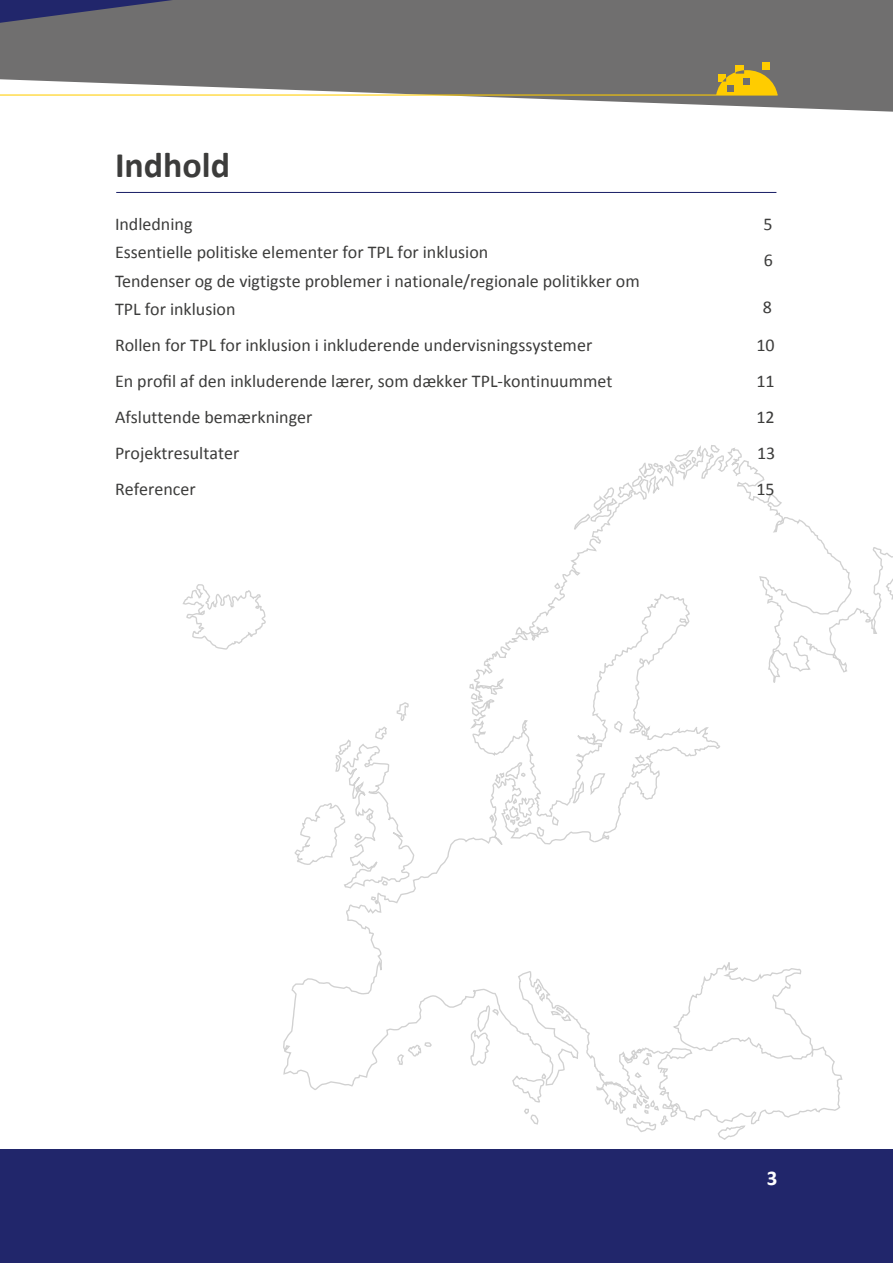
<style>
.page{position:relative;width:893px;height:1263px;background:#fff}
.page>*{position:absolute;margin:0;border:0;box-sizing:border-box;transform-origin:0 0}
.t1{font:700 36px "Calibri";color:#3c3c3b}
.t2{font:700 21px "Calibri";color:#fff}
.t3{font:18px/28.5px "Calibri";color:#3c3c3b}
</style>
<div class="page">
<hr style="left:116px;top:192px;width:660px;height:1px;background:#21266b">
<svg style="left:0;top:0;width:893px;height:112px;background:#868584"></svg>
<svg style="left:0;top:0;width:173px;height:23px;background:#484a6c"></svg>
<hr style="left:0;top:95px;width:778px;height:1px;background:#fc0">
<div style="left:762px;top:62px;width:8px;height:8px;background:#fc0"></div>
<div style="left:736px;top:65px;width:8px;height:9px;background:#fc0"></div>
<svg style="left:716px;top:70px;width:62px;height:25px;background:#d4b021"></svg>
<svg style="left:182px;top:584px;width:84px;height:66px"></svg>
<svg style="left:469px;top:683px;width:12px;height:34px"></svg>
<svg style="left:315px;top:702px;width:94px;height:115px"></svg>
<svg style="left:523px;top:962px;width:320px;height:178px"></svg>
<svg style="left:283px;top:817px;width:296px;height:275px"></svg>
<svg style="left:488px;top:445px;width:405px;height:409px"></svg>
<div style="left:0;top:1150px;width:893px;height:113px;background:#21266b"></div>
<h1 class="t1" style="left:115px;top:143px;width:117px">Indhold</h1>
<p class="t3" style="left:115px;top:209px;width:79px">Indledning</p>
<p class="t3" style="left:763px;top:209px;width:11px">5</p>
<p class="t3" style="left:115px;top:237px;width:375px">Essentielle politiske elementer for TPL for inklusion</p>
<p class="t3" style="left:764px;top:245px;width:11px">6</p>
<p class="t3" style="left:115px;top:266px;width:526px">Tendenser og de vigtigste problemer i nationale/regionale politikker om<br>TPL for inklusion</p>
<p class="t3" style="left:763px;top:292px;width:11px">8</p>
<p class="t3" style="left:115px;top:330px;width:479px">Rollen for TPL for inklusion i inkluderende undervisningssystemer</p>
<p class="t3" style="left:756px;top:330px;width:20px">10</p>
<p class="t3" style="left:115px;top:366px;width:499px">En profil af den inkluderende lærer, som dækker TPL-kontinuummet</p>
<p class="t3" style="left:756px;top:366px;width:20px">11</p>
<p class="t3" style="left:115px;top:402px;width:199px">Afsluttende bemærkninger</p>
<p class="t3" style="left:756px;top:402px;width:20px">12</p>
<p class="t3" style="left:115px;top:438px;width:126px">Projektresultater</p>
<p class="t3" style="left:757px;top:438px;width:20px">13</p>
<p class="t3" style="left:115px;top:474px;width:82px">Referencer</p>
<p class="t3" style="left:756px;top:474px;width:20px">15</p>
<p class="t2" style="left:767px;top:1165px;width:12px">3</p>
</div>
